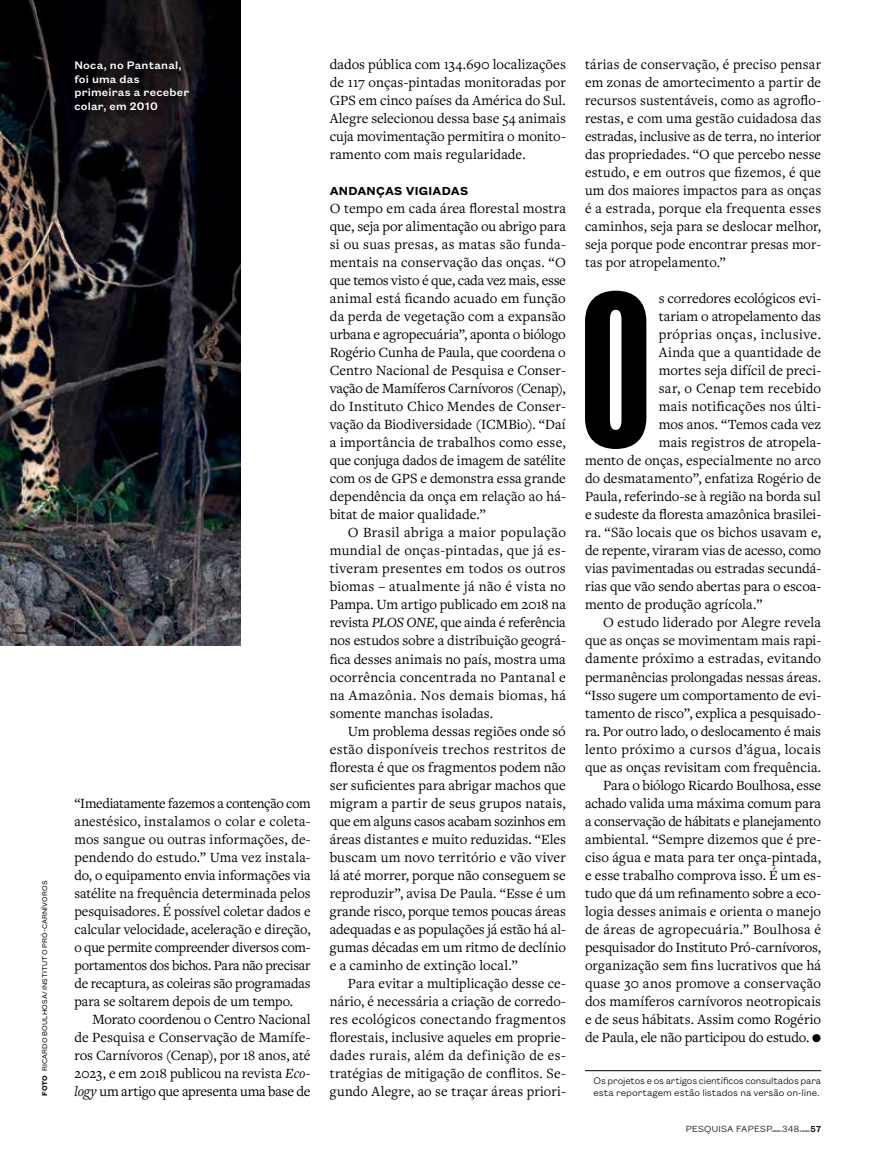
<style>
.page{position:relative;width:885px;height:1170px;background:#fff}
.page>*{position:absolute;margin:0;border:0;box-sizing:border-box;transform-origin:0 0}
.t1{font:700 209.25px "Manuka";color:#000}
.t2{font:14.7px/18px "Freight Text Pro";color:#000;text-align:justify}
.t3{font:14.7px "Freight Text Pro";letter-spacing:-.02em;color:#000}
.t4{font:14.7px "Freight Text Pro";letter-spacing:.025em;color:#000}
.t5{font:14.7px "Freight Text Pro";letter-spacing:.02em;color:#000}
.t6{font:12.75px "Founders Gtsk Txt Sm B";letter-spacing:.015em;color:#000}
.t7{font:12px/13.5px "Founders Gtsk Txt Med";letter-spacing:.015em;color:#fff}
.t8{font:10.5px "Founders Gtsk Txt Lt";letter-spacing:-.01em;color:#000}
.t9{font:9.75px "Founders Gtsk Txt Lt";letter-spacing:.02em;color:#000}
.t10{font:7.5px "Founders Gtsk Txt";letter-spacing:.01em;color:#000}
.t11{font:7.5px "Founders Gtsk Txt Sm B";color:#000}
.s1{font-style:italic}
.s2{font-size:12px}
.s3{font-family:"Founders Gtsk Txt Med";font-size:9.3px}
</style>
<div class="page">
<img style="left:0;top:0;width:241px;height:645px">
<svg style="left:69px;top:56px;width:131px;height:66px;background:#151115"></svg>
<hr style="left:585px;top:1070px;width:236px;height:1px;background:#000">
<p class="t10" style="left:40px;top:1071px;width:192px;rotate:-90deg">RICARDO BOULHOSA/INSTITUTO PRÓ-CARNÍVOROS</p>
<p class="t11" style="left:40px;top:1096px;width:23px;rotate:-90deg">FOTO</p>
<p class="t7" style="left:74px;top:58px;width:116px">Noca, no Pantanal, foi uma das primeiras a receber colar, em 2010</p>
<p class="t2" style="left:74px;top:793px;width:238px">“Imediatamente fazemos a contenção com anestésico, instalamos o colar e coleta&shy;mos sangue ou outras informações, de&shy;pendendo do estudo.” Uma vez instala&shy;do, o equipamento envia informações via satélite na frequência determinada pelos pesquisadores. É possível coletar dados e calcular velocidade, aceleração e direção, o que permite compreender diversos com&shy;portamentos dos bichos. Para não precisar de recaptura, as coleiras são programadas para se soltarem depois de um tempo.</p>
<p class="t2" style="left:74px;top:1009px;width:238px;text-indent:18px">Morato coordenou o Centro Nacional de Pesquisa e Conservação de Mamífe&shy;ros Carnívoros (Cenap), por 18 anos, até 2023, e em 2018 publicou na revista <span class="s1">Eco&shy;logy</span> um artigo que apresenta uma base de</p>
<p class="t2" style="left:330px;top:55px;width:238px">dados pública com 134.690 localizações de 117 onças-pintadas monitoradas por GPS em cinco países da América do Sul.<br>Alegre selecionou dessa base 54 animais cuja movimentação permitira o monito&shy;ramento com mais regularidade.</p>
<p class="t6" style="left:330px;top:182px;width:140px">ANDANÇAS VIGIADAS</p>
<p class="t2" style="left:330px;top:199px;width:238px">O tempo em cada área florestal mostra que, seja por alimentação ou abrigo para si ou suas presas, as matas são funda&shy;mentais na conservação das onças. “O que temos visto é que, cada vez mais, esse animal está ficando acuado em função da perda de vegetação com a expansão urbana e agropecuária”, aponta o biólogo Rogério Cunha de Paula, que coordena o Centro Nacional de Pesquisa e Conser&shy;vação de Mamíferos Carnívoros (Cenap), do Instituto Chico Mendes de Conser&shy;vação da Biodiversidade (ICMBio). “Daí a importância de trabalhos como esse, que conjuga dados de imagem de satélite com os de GPS e demonstra essa grande dependência da onça em relação ao há&shy;bitat de maior qualidade.”</p>
<p class="t2" style="left:330px;top:523px;width:238px;text-indent:18px">O Brasil abriga a maior população mundial de onças-pintadas, que já es&shy;tiveram presentes em todos os outros biomas – atualmente já não é vista no Pampa. Um artigo publicado em 2018 na revista <span class="s1">PLOS ONE</span>, que ainda é referência nos estudos sobre a distribuição geográ&shy;fica desses animais no país, mostra uma ocorrência concentrada no Pantanal e na Amazônia. Nos demais biomas, há somente manchas isoladas.</p>
<p class="t2" style="left:330px;top:721px;width:238px;text-indent:18px">Um problema dessas regiões onde só estão disponíveis trechos restritos de floresta é que os fragmentos podem não ser suficientes para abrigar machos que migram a partir de seus grupos natais, que em alguns casos acabam sozinhos em áreas distantes e muito reduzidas. “Eles buscam um novo território e vão viver lá até morrer, porque não conseguem se reproduzir”, avisa De Paula. “Esse é um grande risco, porque temos poucas áreas adequadas e as populações já estão há al&shy;gumas décadas em um ritmo de declínio e a caminho de extinção local.”</p>
<p class="t2" style="left:330px;top:973px;width:237px;text-indent:18px">Para evitar a multiplicação desse ce&shy;nário, é necessária a criação de corredo&shy;res ecológicos conectando fragmentos florestais, inclusive aqueles em proprie&shy;dades rurais, além da definição de es&shy;tratégias de mitigação de conflitos. Se&shy;gundo Alegre, ao se traçar áreas priori-</p>
<p class="t2" style="left:585px;top:55px;width:238px">tárias de conservação, é preciso pensar em zonas de amortecimento a partir de recursos sustentáveis, como as agroflo&shy;restas, e com uma gestão cuidadosa das estradas, inclusive as de terra, no interior das propriedades. “O que percebo nesse estudo, e em outros que fizemos, é que um dos maiores impactos para as onças é a estrada, porque ela frequenta esses caminhos, seja para se deslocar melhor, seja porque pode encontrar presas mor&shy;tas por atropelamento.”</p>
<h1 class="t1" style="left:581px;top:261px;width:71px">O</h1>
<p class="t2" style="left:658px;top:289px;width:164px">s corredores ecológicos evi-</p>
<p class="t2" style="left:658px;top:307px;width:164px">tariam o atropelamento das</p>
<p class="t4" style="left:658px;top:325px;width:164px">próprias onças, inclusive.</p>
<p class="t2" style="left:658px;top:343px;width:164px">Ainda que a quantidade de</p>
<p class="t2" style="left:658px;top:361px;width:164px">mortes seja difícil de preci-</p>
<p class="t5" style="left:658px;top:379px;width:164px">sar, o Cenap tem recebido</p>
<p class="t2" style="left:658px;top:397px;width:164px">mais notificações nos últi-</p>
<p class="t2" style="left:658px;top:415px;width:164px">mos anos. “Temos cada vez</p>
<p class="t2" style="left:658px;top:433px;width:164px">mais registros de atropela-</p>
<p class="t2" style="left:585px;top:451px;width:237px">mento de onças, especialmente no arco</p>
<p class="t2" style="left:585px;top:469px;width:237px">do desmatamento”, enfatiza Rogério de</p>
<p class="t2" style="left:585px;top:487px;width:237px">Paula, referindo-se à região na borda sul</p>
<p class="t2" style="left:585px;top:505px;width:237px">e sudeste da floresta amazônica brasilei-</p>
<p class="t2" style="left:585px;top:523px;width:237px">ra. “São locais que os bichos usavam e,</p>
<p class="t2" style="left:585px;top:541px;width:238px">de repente, viraram vias de acesso, como</p>
<p class="t2" style="left:585px;top:559px;width:237px">vias pavimentadas ou estradas secundá-</p>
<p class="t2" style="left:585px;top:577px;width:237px">rias que vão sendo abertas para o escoa-</p>
<p class="t2" style="left:585px;top:595px;width:179px">mento de produção agrícola.”</p>
<p class="t2" style="left:603px;top:613px;width:219px">O estudo liderado por Alegre revela</p>
<p class="t2" style="left:585px;top:631px;width:237px">que as onças se movimentam mais rapi-</p>
<p class="t2" style="left:585px;top:649px;width:237px">damente próximo a estradas, evitando</p>
<p class="t2" style="left:585px;top:667px;width:237px">permanências prolongadas nessas áreas.</p>
<p class="t2" style="left:585px;top:685px;width:237px">“Isso sugere um comportamento de evi-</p>
<p class="t2" style="left:585px;top:703px;width:237px">tamento de risco”, explica a pesquisado-</p>
<p class="t3" style="left:585px;top:721px;width:237px">ra. Por outro lado, o deslocamento é mais</p>
<p class="t4" style="left:585px;top:739px;width:238px">lento próximo a cursos d’água, locais</p>
<p class="t2" style="left:585px;top:757px;width:237px">que as onças revisitam com frequência.</p>
<p class="t2" style="left:603px;top:775px;width:219px">Para o biólogo Ricardo Boulhosa, esse</p>
<p class="t2" style="left:585px;top:793px;width:237px">achado valida uma máxima comum para</p>
<p class="t3" style="left:585px;top:811px;width:237px">a conservação de hábitats e planejamento</p>
<p class="t2" style="left:585px;top:829px;width:237px">ambiental. “Sempre dizemos que é pre-</p>
<p class="t2" style="left:585px;top:847px;width:237px">ciso água e mata para ter onça-pintada,</p>
<p class="t2" style="left:585px;top:865px;width:237px">e esse trabalho comprova isso. É um es-</p>
<p class="t3" style="left:585px;top:883px;width:237px">tudo que dá um refinamento sobre a eco-</p>
<p class="t2" style="left:585px;top:901px;width:237px">logia desses animais e orienta o manejo</p>
<p class="t5" style="left:585px;top:919px;width:238px">de áreas de agropecuária.” Boulhosa é</p>
<p class="t2" style="left:585px;top:937px;width:237px">pesquisador do Instituto Pró-carnívoros,</p>
<p class="t2" style="left:585px;top:955px;width:238px">organização sem fins lucrativos que há</p>
<p class="t2" style="left:585px;top:973px;width:237px">quase 30 anos promove a conservação</p>
<p class="t2" style="left:585px;top:991px;width:237px">dos mamíferos carnívoros neotropicais</p>
<p class="t2" style="left:585px;top:1009px;width:237px">e de seus hábitats. Assim como Rogério</p>
<p class="t2" style="left:585px;top:1027px;width:237px">de Paula, ele não participou do estudo. ●</p>
<p class="t8" style="left:593px;top:1073px;width:229px">Os projetos e os artigos científicos consultados para</p>
<p class="t8" style="left:593px;top:1085px;width:227px">esta reportagem estão listados na versão on-line.</p>
<p class="t9" style="left:685px;top:1121px;width:137px">PESQUISA FAPESP<span class="s2">___</span>348<span class="s2">___</span><span class="s3">57</span></p>
</div>
